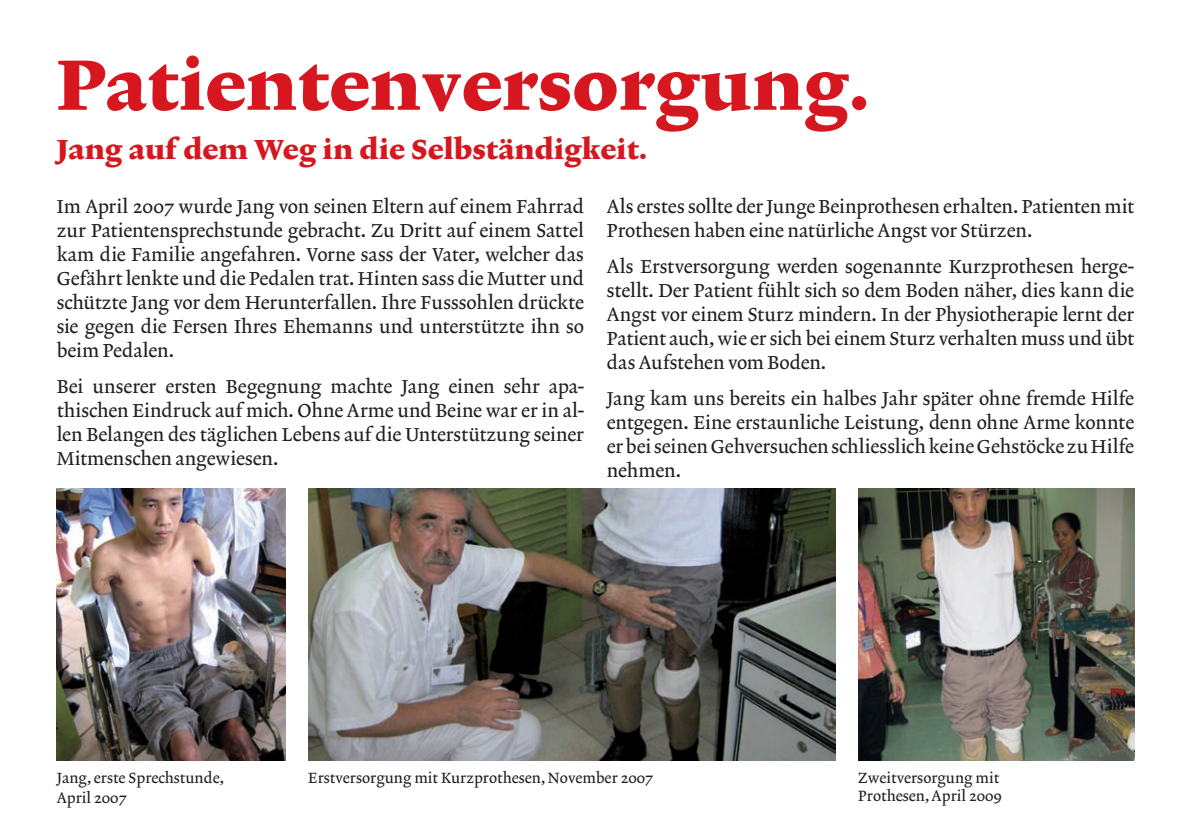
<style>
.page{position:relative;width:1191px;height:840px;background:#fff}
.page>*{position:absolute;margin:0;border:0;box-sizing:border-box;transform-origin:0 0}
.t1{font:72px "Lexicon No 2 Roman F Txt";color:#d7171f}
.t2{font:28px "Lexicon No 2 Roman F Txt";color:#d7171f}
.t3{font:19px/24px "Lexicon No 2 Roman A Txt";letter-spacing:-.005em;color:#231f20;text-align:justify}
.t4{font:15px/20px "Lexicon No 2 Roman A Txt";color:#231f20}
</style>
<div class="page">
<img style="left:858px;top:488px;width:276px;height:272px">
<img style="left:57px;top:488px;width:228px;height:272px">
<img style="left:308px;top:488px;width:527px;height:272px">
<h1 class="t1" style="left:57px;top:43px;width:814px">Patientenversorgung.</h1>
<h2 class="t2" style="left:57px;top:133px;width:591px">Jang auf dem Weg in die Selbständigkeit.</h2>
<p class="t3" style="left:57px;top:195px;width:529px">Im April 2007 wurde Jang von seinen Eltern auf einem Fahrrad zur Patientensprechstunde gebracht. Zu Dritt auf einem Sattel kam die Familie angefahren. Vorne sass der Vater, welcher das Gefährt lenkte und die Pedalen trat. Hinten sass die Mutter und schützte Jang vor dem Herunterfallen. Ihre Fusssohlen drückte sie gegen die Fersen Ihres Ehemanns und unterstützte ihn so beim Pedalen.</p>
<p class="t3" style="left:57px;top:375px;width:529px">Bei unserer ersten Begegnung machte Jang einen sehr apa&shy;thischen Eindruck auf mich. Ohne Arme und Beine war er in al&shy;len Belangen des täglichen Lebens auf die Unterstützung seiner Mitmenschen angewiesen.</p>
<p class="t3" style="left:607px;top:195px;width:529px">Als erstes sollte der Junge Beinprothesen erhalten. Patienten mit<br>Prothesen haben eine natürliche Angst vor Stürzen.</p>
<p class="t3" style="left:607px;top:255px;width:529px">Als Erstversorgung werden sogenannte Kurzprothesen herge&shy;stellt. Der Patient fühlt sich so dem Boden näher, dies kann die Angst vor einem Sturz mindern. In der Physiotherapie lernt der Patient auch, wie er sich bei einem Sturz verhalten muss und übt das Aufstehen vom Boden.</p>
<p class="t3" style="left:607px;top:387px;width:529px">Jang kam uns bereits ein halbes Jahr später ohne fremde Hilfe entgegen. Eine erstaunliche Leistung, denn ohne Arme konnte er bei seinen Gehversuchen schliesslich keine Gehstöcke zu Hilfe nehmen.</p>
<p class="t4" style="left:57px;top:768px;width:169px">Jang, erste Sprechstunde,<br>April 2007</p>
<p class="t4" style="left:308px;top:768px;width:346px">Erstversorgung mit Kurzprothesen, November 2007</p>
<p class="t4" style="left:858px;top:769px;width:145px;line-height:18px">Zweitversorgung mit<br>Prothesen, April 2009</p>
</div>
